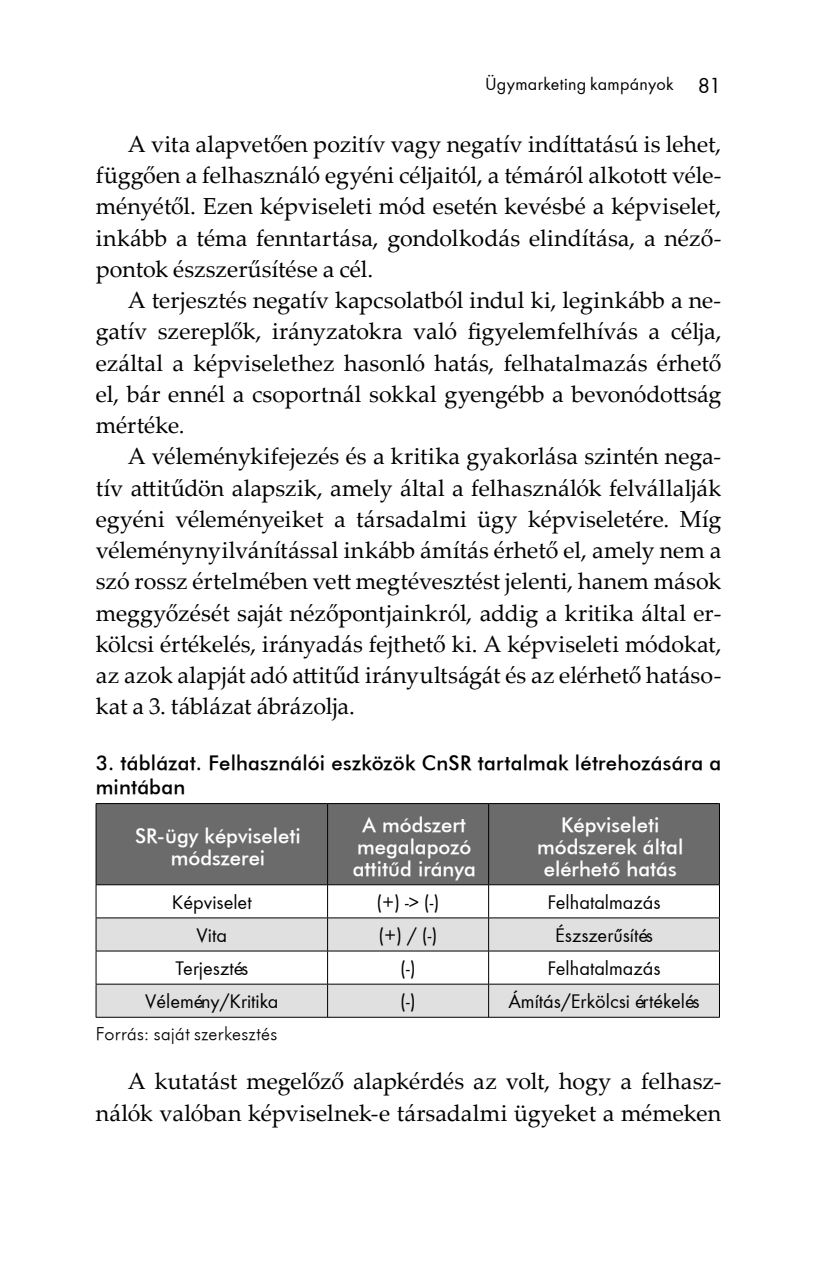
<style>
.page{position:relative;width:830px;height:1263px;background:#fff}
.page>*{position:absolute;margin:0;border:0;box-sizing:border-box;transform-origin:0 0}
.t1{font:23.18px/31.3px "Palatino Linotype";color:#000;text-align:justify}
.t2{font:22.5px "Futura PFL Normal";color:#000}
.t3{font:20.25px "Futura PFL Normal";color:#000}
.t4{font:20.25px/21.8px "Futura Md PFL Normal";color:#fff;text-align:center}
.t5{font:20.25px/24.3px "Futura Md PFL Normal";letter-spacing:.01em;color:#000}
.t6{font:18px "Futura Lt PFL Normal";letter-spacing:.015em;color:#000}
.t7{font:18px "Futura PFL Normal";letter-spacing:.015em;color:#000}
</style>
<div class="page">
<div style="left:97px;top:804px;width:621px;height:80px;background:#6b6b6b"></div>
<svg style="left:97px;top:918px;width:621px;height:99px;fill:#e0e0e0"></svg>
<hr style="left:96px;top:803px;width:231px;height:1px;background:#000">
<hr style="left:96px;top:804px;width:1px;height:80px;background:#000">
<hr style="left:327px;top:803px;width:161px;height:1px;background:#000">
<hr style="left:327px;top:804px;width:1px;height:80px;background:#000">
<hr style="left:488px;top:803px;width:231px;height:1px;background:#000">
<hr style="left:488px;top:804px;width:1px;height:80px;background:#000">
<hr style="left:718px;top:804px;width:1px;height:80px;background:#000">
<hr style="left:96px;top:884px;width:231px;height:1px;background:#000">
<hr style="left:96px;top:885px;width:1px;height:33px;background:#000">
<hr style="left:327px;top:884px;width:161px;height:1px;background:#000">
<hr style="left:327px;top:885px;width:1px;height:33px;background:#000">
<hr style="left:488px;top:884px;width:231px;height:1px;background:#000">
<hr style="left:488px;top:885px;width:1px;height:33px;background:#000">
<hr style="left:718px;top:885px;width:1px;height:33px;background:#000">
<hr style="left:96px;top:917px;width:231px;height:1px;background:#000">
<hr style="left:96px;top:918px;width:1px;height:33px;background:#000">
<hr style="left:327px;top:917px;width:161px;height:1px;background:#000">
<hr style="left:327px;top:918px;width:1px;height:33px;background:#000">
<hr style="left:488px;top:917px;width:231px;height:1px;background:#000">
<hr style="left:488px;top:918px;width:1px;height:33px;background:#000">
<hr style="left:718px;top:918px;width:1px;height:33px;background:#000">
<hr style="left:96px;top:951px;width:231px;height:1px;background:#000">
<hr style="left:96px;top:951px;width:1px;height:33px;background:#000">
<hr style="left:327px;top:951px;width:161px;height:1px;background:#000">
<hr style="left:327px;top:951px;width:1px;height:33px;background:#000">
<hr style="left:488px;top:951px;width:231px;height:1px;background:#000">
<hr style="left:488px;top:951px;width:1px;height:33px;background:#000">
<hr style="left:718px;top:951px;width:1px;height:33px;background:#000">
<hr style="left:96px;top:984px;width:231px;height:1px;background:#000">
<hr style="left:96px;top:984px;width:1px;height:33px;background:#000">
<hr style="left:327px;top:984px;width:161px;height:1px;background:#000">
<hr style="left:327px;top:984px;width:1px;height:33px;background:#000">
<hr style="left:488px;top:984px;width:231px;height:1px;background:#000">
<hr style="left:488px;top:984px;width:1px;height:33px;background:#000">
<hr style="left:718px;top:984px;width:1px;height:33px;background:#000">
<hr style="left:96px;top:1017px;width:623px;height:1px;background:#000">
<p class="t7" style="left:485px;top:73px;width:190px">Ügymarketing kampányok</p>
<p class="t2" style="left:697px;top:72px;width:25px">81</p>
<p class="t1" style="left:96px;top:131px;width:627px;text-indent:32px">A vita alapvetően pozitív vagy negatív indíttatású is lehet, függően a felhasználó egyéni céljaitól, a témáról alkotott véle&shy;ményétől. Ezen képviseleti mód esetén kevésbé a képviselet, inkább a téma fenntartása, gondolkodás elindítása, a néző&shy;pontok észszerűsítése a cél.</p>
<p class="t1" style="left:96px;top:287px;width:627px;text-indent:32px">A terjesztés negatív kapcsolatból indul ki, leginkább a ne&shy;gatív szereplők, irányzatokra való figyelemfelhívás a célja, ezáltal a képviselethez hasonló hatás, felhatalmazás érhető el, bár ennél a csoportnál sokkal gyengébb a bevonódottság mértéke.</p>
<p class="t1" style="left:96px;top:443px;width:627px;text-indent:32px">A véleménykifejezés és a kritika gyakorlása szintén nega&shy;tív attitűdön alapszik, amely által a felhasználók felvállalják egyéni véleményeiket a társadalmi ügy képviseletére. Míg véleménynyilvánítással inkább ámítás érhető el, amely nem a szó rossz értelmében vett megtévesztést jelenti, hanem mások meggyőzését saját nézőpontjainkról, addig a kritika által er&shy;kölcsi értékelés, irányadás fejthető ki. A képviseleti módokat, az azok alapját adó attitűd irányultságát és az elérhető hatáso&shy;kat a 3. táblázat ábrázolja.</p>
<p class="t5" style="left:96px;top:750px;width:627px">3. táblázat. Felhasználói eszközök CnSR tartalmak létrehozására a mintában</p>
<p class="t4" style="left:135px;top:825px;width:167px">SR-ügy képviseleti módszerei</p>
<p class="t4" style="left:352px;top:814px;width:125px">A módszert megalapozó attitűd iránya</p>
<p class="t4" style="left:537px;top:814px;width:147px">Képviseleti módszerek által elérhető hatás</p>
<p class="t3" style="left:172px;top:890px;width:81px">Képviselet</p>
<p class="t3" style="left:376px;top:890px;width:64px">(+) -&gt; (-)</p>
<p class="t3" style="left:547px;top:890px;width:115px">Felhatalmazás</p>
<p class="t3" style="left:196px;top:923px;width:32px">Vita</p>
<p class="t3" style="left:378px;top:923px;width:60px">(+) / (-)</p>
<p class="t3" style="left:555px;top:923px;width:99px">Észszerűsítés</p>
<p class="t3" style="left:175px;top:956px;width:74px">Terjesztés</p>
<p class="t3" style="left:400px;top:956px;width:17px">(-)</p>
<p class="t3" style="left:547px;top:956px;width:115px">Felhatalmazás</p>
<p class="t3" style="left:145px;top:989px;width:135px">Vélemény/Kritika</p>
<p class="t3" style="left:400px;top:989px;width:17px">(-)</p>
<p class="t3" style="left:508px;top:989px;width:193px">Ámítás/Erkölcsi értékelés</p>
<p class="t6" style="left:96px;top:1023px;width:183px">Forrás: saját szerkesztés</p>
<p class="t1" style="left:96px;top:1069px;width:627px;text-align:right">A kutatást megelőző alapkérdés az volt, hogy a felhasz&shy;nálók valóban képviselnek-e társadalmi ügyeket a mémeken</p>
</div>
